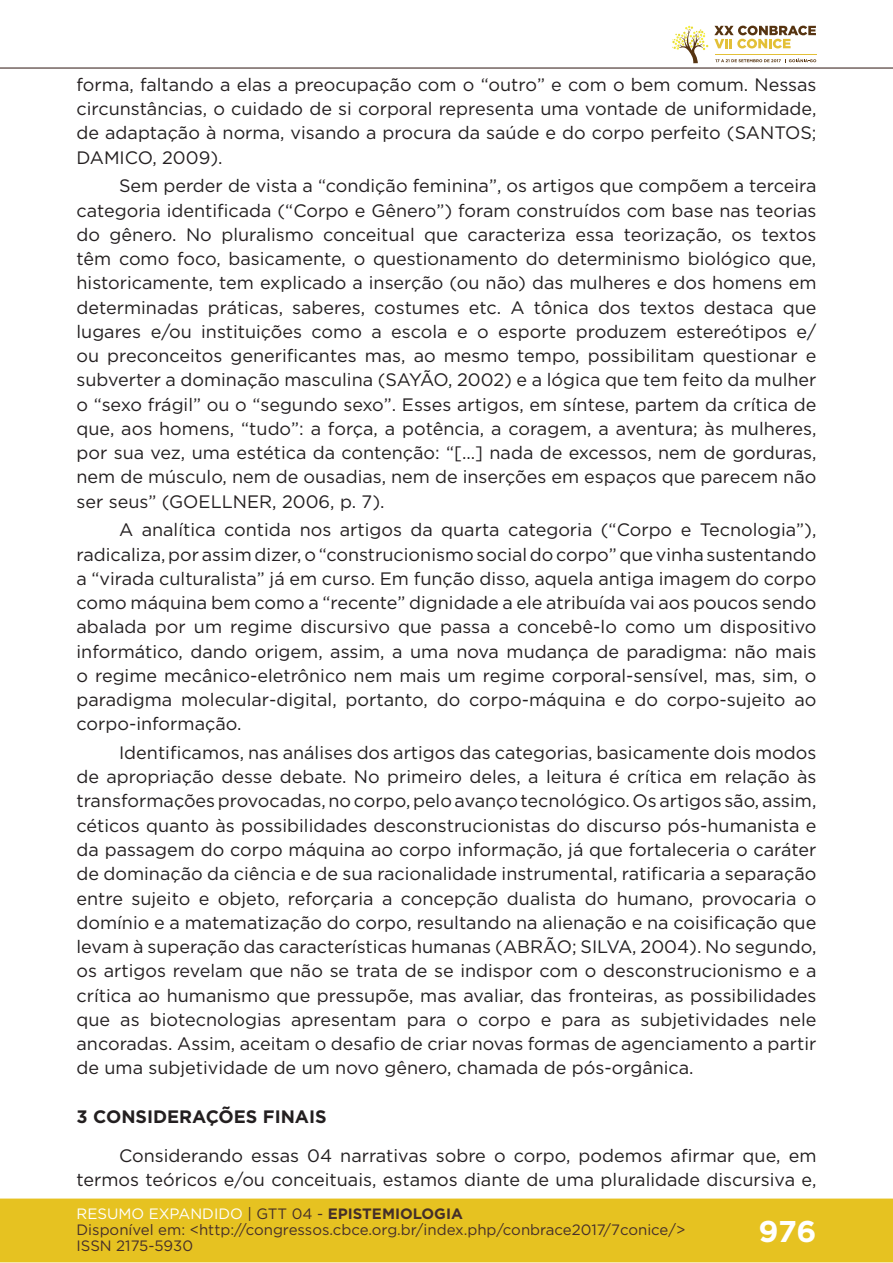
<style>
.page{position:relative;width:893px;height:1263px;background:#fff}
.page>*{position:absolute;margin:0;border:0;box-sizing:border-box;transform-origin:0 0}
.t1{font:700 30px "Gotham";color:#fff}
.t2{font:18px/24.3px "Gotham";color:#231f20;text-align:justify}
.t3{font:700 18px "Gotham";color:#231f20}
.t4{font:15px/16px "Gotham";color:#462f2a}
.s1{color:#fff}
.s2{color:#442f2a}
.s3{font-weight:700;color:#442f2a}
</style>
<div class="page">
<div style="left:0;top:1198px;width:893px;height:64px;background:#e6c221;border:2px solid #e6c221"></div>
<hr style="left:0;top:67px;width:893px;height:2px;background:#442f2a">
<svg style="left:672px;top:26px;width:144px;height:37px"></svg>
<p class="t2" style="left:77px;top:72px;width:741px">forma, faltando a elas a preocupação com o “outro” e com o bem comum. Nessas circunstâncias, o cuidado de si corporal representa uma vontade de uniformidade, de adaptação à norma, visando a procura da saúde e do corpo perfeito (SANTOS; DAMICO, 2009).</p>
<p class="t2" style="left:77px;top:173px;width:741px;text-indent:43px">Sem perder de vista a “condição feminina”, os artigos que compõem a terceira categoria identificada (“Corpo e Gênero”) foram construídos com base nas teorias do gênero. No pluralismo conceitual que caracteriza essa teorização, os textos têm como foco, basicamente, o questionamento do determinismo biológico que, historicamente, tem explicado a inserção (ou não) das mulheres e dos homens em determinadas práticas, saberes, costumes etc. A tônica dos textos destaca que lugares e/ou instituições como a escola e o esporte produzem estereótipos e/ ou preconceitos generificantes mas, ao mesmo tempo, possibilitam questionar e subverter a dominação masculina (SAYÃO, 2002) e a lógica que tem feito da mulher o “sexo frágil” ou o “segundo sexo”. Esses artigos, em síntese, partem da crítica de que, aos homens, “tudo”: a força, a potência, a coragem, a aventura; às mulheres, por sua vez, uma estética da contenção: “[...] nada de excessos, nem de gorduras, nem de músculo, nem de ousadias, nem de inserções em espaços que parecem não ser seus” (GOELLNER, 2006, p. 7).</p>
<p class="t2" style="left:77px;top:517px;width:741px;text-indent:43px">A analítica contida nos artigos da quarta categoria (“Corpo e Tecnologia”), radicaliza, por assim dizer, o “construcionismo social do corpo” que vinha sustentando a “virada culturalista” já em curso. Em função disso, aquela antiga imagem do corpo como máquina bem como a “recente” dignidade a ele atribuída vai aos poucos sendo abalada por um regime discursivo que passa a concebê-lo como um dispositivo informático, dando origem, assim, a uma nova mudança de paradigma: não mais o regime mecânico-eletrônico nem mais um regime corporal-sensível, mas, sim, o paradigma molecular-digital, portanto, do corpo-máquina e do corpo-sujeito ao corpo-informação.</p>
<p class="t2" style="left:77px;top:740px;width:741px;text-indent:43px">Identificamos, nas análises dos artigos das categorias, basicamente dois modos de apropriação desse debate. No primeiro deles, a leitura é crítica em relação às transformações provocadas, no corpo, pelo avanço tecnológico. Os artigos são, assim, céticos quanto às possibilidades desconstrucionistas do discurso pós-humanista e da passagem do corpo máquina ao corpo informação, já que fortaleceria o caráter de dominação da ciência e de sua racionalidade instrumental, ratificaria a separação entre sujeito e objeto, reforçaria a concepção dualista do humano, provocaria o domínio e a matematização do corpo, resultando na alienação e na coisificação que levam à superação das características humanas (ABRÃO; SILVA, 2004). No segundo, os artigos revelam que não se trata de se indispor com o desconstrucionismo e a crítica ao humanismo que pressupõe, mas avaliar, das fronteiras, as possibilidades que as biotecnologias apresentam para o corpo e para as subjetividades nele ancoradas. Assim, aceitam o desafio de criar novas formas de agenciamento a partir de uma subjetividade de um novo gênero, chamada de pós-orgânica.</p>
<p class="t3" style="left:77px;top:1104px;width:252px">3 CONSIDERAÇÕES FINAIS</p>
<p class="t2" style="left:77px;top:1143px;width:741px;text-align:right">Considerando essas 04 narrativas sobre o corpo, podemos afirmar que, em termos teóricos e/ou conceituais, estamos diante de uma pluralidade discursiva e,</p>
<p class="t4" style="left:77px;top:1205px;width:610px"><span class="s1">RESUMO EXPANDIDO</span> <span class="s2">| GTT 04 -</span> <span class="s3">EPISTEMIOLOGIA<br></span>Disponível em: &lt;http://congressos.cbce.org.br/index.php/conbrace2017/7conice/&gt;<br>ISSN 2175-5930</p>
<h1 class="t1" style="left:758px;top:1212px;width:59px">976</h1>
</div>
